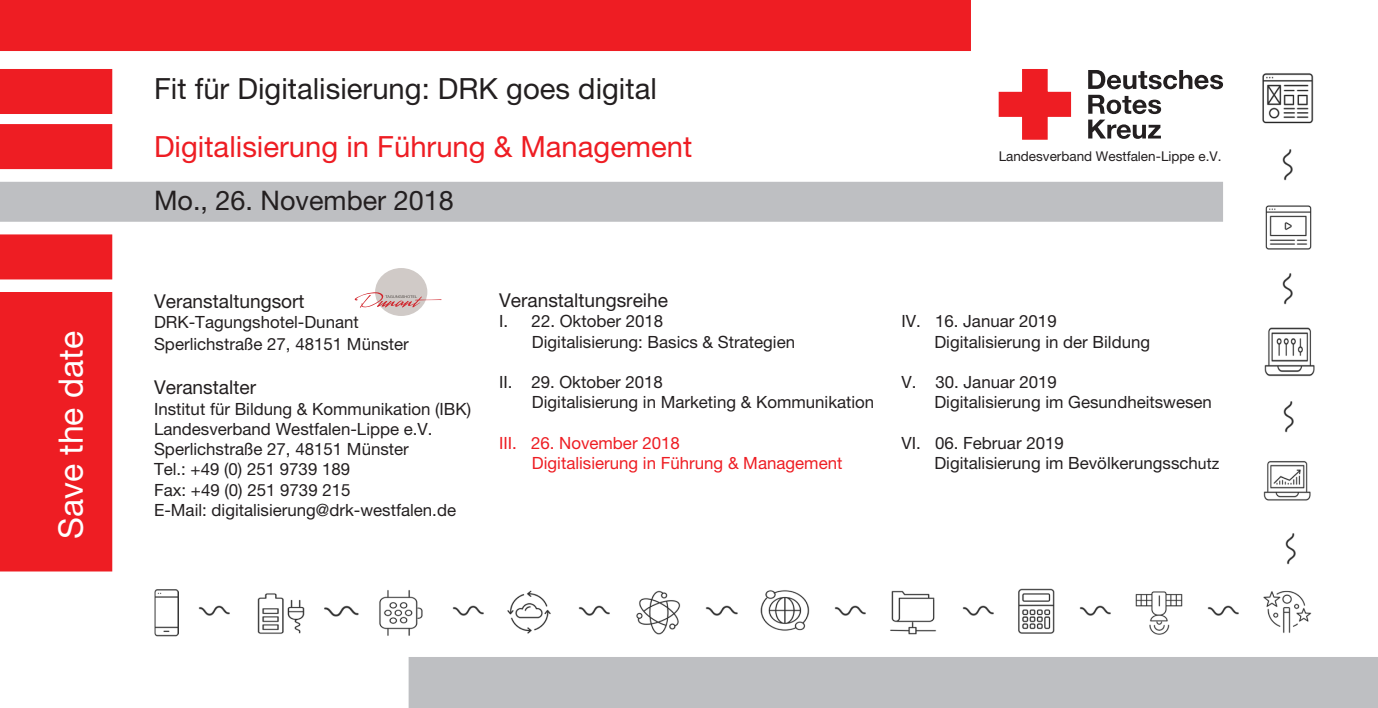
<style>
.page{position:relative;width:1378px;height:708px;background:#fff}
.page>*{position:absolute;margin:0;border:0;box-sizing:border-box;transform-origin:0 0}
.t1{font:33.75px "Helvetica Neue";color:#fff}
.t2{font:29.25px "Helvetica Neue";color:#231f20}
.t3{font:29.25px "Helvetica Neue";color:#ee1d23}
.t4{font:27px "Helvetica Neue";color:#231f20}
.t5{font:19.12px "Helvetica Neue";color:#231f20}
.t6{font:16.88px/20.2px "Helvetica Neue";color:#231f20}
.t7{font:16.88px/20.2px "Helvetica Neue";color:#ee1d23}
.t8{font:13.5px "Helvetica Neue";color:#231f20}
.s1{font-size:15.75px}
</style>
<div class="page">
<svg style="left:998px;top:69px;width:74px;height:71px"></svg>
<svg style="left:1088px;top:70px;width:135px;height:19px"></svg>
<svg style="left:1088px;top:95px;width:73px;height:19px"></svg>
<svg style="left:1088px;top:120px;width:73px;height:19px"></svg>
<div style="left:1px;top:293px;width:110px;height:277px;background:#ee1d23"></div>
<div style="left:0;top:292px;width:112px;height:279px;border:2px solid #ee1d23"></div>
<div style="left:1px;top:70px;width:110px;height:43px;background:#ee1d23"></div>
<div style="left:0;top:69px;width:112px;height:45px;border:2px solid #ee1d23"></div>
<div style="left:1px;top:183px;width:1221px;height:38px;background:#bebfc2"></div>
<div style="left:0;top:182px;width:1223px;height:40px;border:2px solid #bebfc2"></div>
<div style="left:1px;top:125px;width:110px;height:43px;background:#ee1d23"></div>
<div style="left:0;top:124px;width:112px;height:45px;border:2px solid #ee1d23"></div>
<div style="left:1px;top:236px;width:110px;height:42px;background:#ee1d23"></div>
<div style="left:0;top:234px;width:112px;height:45px;border:2px solid #ee1d23"></div>
<div style="left:1px;top:1px;width:969px;height:49px;background:#ee1d23"></div>
<div style="left:0;top:0;width:971px;height:51px;border:2px solid #ee1d23"></div>
<div style="left:409px;top:657px;width:969px;height:51px;background:#bebfc2"></div>
<img style="left:198px;top:605px;width:32px;height:11px">
<img style="left:636px;top:590px;width:45px;height:45px">
<img style="left:379px;top:590px;width:44px;height:46px">
<img style="left:257px;top:593px;width:48px;height:41px">
<img style="left:1265px;top:205px;width:47px;height:45px">
<img style="left:890px;top:590px;width:47px;height:45px">
<img style="left:760px;top:590px;width:50px;height:41px">
<img style="left:1264px;top:327px;width:51px;height:50px">
<img style="left:1135px;top:591px;width:48px;height:44px">
<img style="left:1263px;top:461px;width:48px;height:40px">
<img style="left:1263px;top:590px;width:49px;height:43px">
<img style="left:1018px;top:588px;width:37px;height:46px">
<img style="left:507px;top:590px;width:44px;height:44px">
<img style="left:324px;top:605px;width:35px;height:12px">
<img style="left:452px;top:605px;width:32px;height:11px">
<img style="left:705px;top:605px;width:33px;height:11px">
<img style="left:834px;top:605px;width:32px;height:11px">
<img style="left:962px;top:605px;width:32px;height:11px">
<img style="left:1079px;top:605px;width:32px;height:11px">
<img style="left:1285px;top:533px;width:11px;height:32px">
<img style="left:1282px;top:273px;width:11px;height:32px">
<img style="left:1283px;top:401px;width:11px;height:32px">
<img style="left:1282px;top:149px;width:11px;height:32px">
<img style="left:1207px;top:605px;width:32px;height:11px">
<img style="left:578px;top:605px;width:32px;height:11px">
<img style="left:1262px;top:73px;width:52px;height:51px">
<img style="left:154px;top:589px;width:25px;height:47px">
<div style="left:375px;top:268px;width:52px;height:48px;background:#d0cac7;border-radius:50%"></div>
<svg style="left:354px;top:292px;width:88px;height:16px"></svg>
<h1 class="t1" style="left:51px;top:539px;width:210px;rotate:-90deg">Save the date</h1>
<h2 class="t2" style="left:154px;top:71px;width:504px">Fit für Digitalisierung: DRK goes digital</h2>
<h2 class="t3" style="left:154px;top:129px;width:540px">Digitalisierung in Führung &amp; Management</h2>
<h3 class="t4" style="left:154px;top:185px;width:301px">Mo., 26. November 2018</h3>
<p class="t8" style="left:998px;top:148px;width:224px">Landesverband Westfalen-Lippe e.V.</p>
<p class="t5" style="left:154px;top:290px;width:152px">Veranstaltungsort</p>
<p class="t6" style="left:154px;top:311px;width:256px;line-height:21.6px">DRK-Tagungshotel-Dunant<br>Sperlichstraße 27, 48151 Münster</p>
<p class="t5" style="left:154px;top:376px;width:103px">Veranstalter</p>
<p class="t6" style="left:154px;top:398px;width:318px">Institut für Bildung &amp; Kommunikation (IBK)<br>Landesverband Westfalen-Lippe e.V.<br>Sperlichstraße 27, 48151 Münster<br>Tel.: +49 (0) 251 9739 189<br>Fax: +49 (0) 251 9739 215<br>E-Mail: digitalisierung@drk-westfalen.de</p>
<p class="t5" style="left:499px;top:289px;width:170px">Veranstaltungsreihe</p>
<p class="t6" style="left:532px;top:311px;width:265px;text-indent:-33px">I. 22. Oktober 2018<br>Digitalisierung: Basics &amp; Strategien</p>
<p class="t6" style="left:532px;top:372px;width:344px;text-indent:-33px">II. 29. Oktober 2018<br>Digitalisierung in Marketing &amp; Kommunikation</p>
<p class="t7" style="left:532px;top:432px;width:312px;text-indent:-33px">III. 26. November 2018<br>Digitalisierung in Führung &amp; Management</p>
<p class="t6" style="left:934px;top:311px;width:217px;text-indent:-33px">IV. 16. Januar 2019<br>Digitalisierung in der Bildung</p>
<p class="t6" style="left:934px;top:372px;width:279px;text-indent:-33px">V. 30. Januar 2019<br>Digitalisierung im Gesundheitswesen</p>
<p class="t6" style="left:934px;top:432px;width:286px;text-indent:-33px">VI. 06. Februar 2019<br>Digitalisierung im Bevölkerungssch<span class="s1">utz</span></p>
</div>
